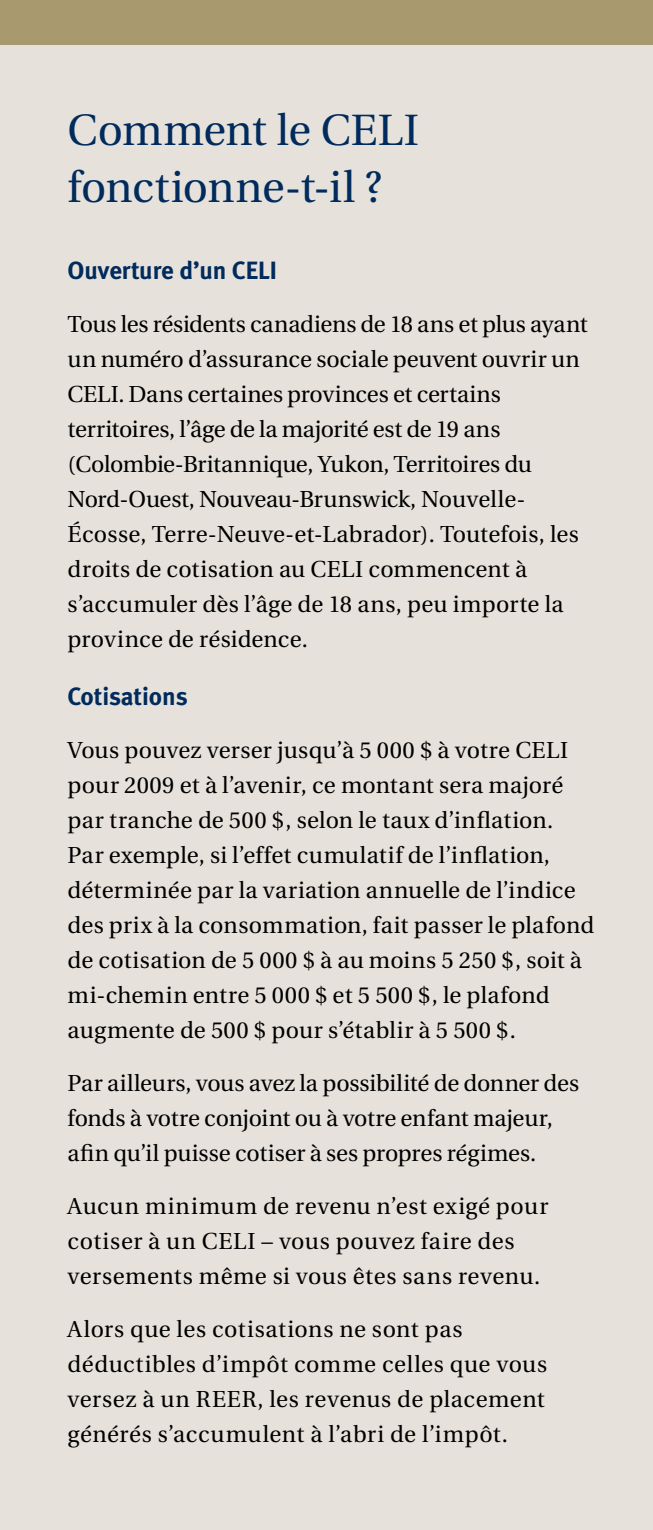
<style>
.page{position:relative;width:653px;height:1530px;background:#fff}
.page>*{position:absolute;margin:0;border:0;box-sizing:border-box;transform-origin:0 0}
.t1{font:43.75px/56.2px "Utopia";letter-spacing:-.01em;color:#002b5c}
.t2{font:25px "Meta Bold LF";color:#002b5c}
.t3{font:23px/35px "Utopia";letter-spacing:.01em;color:#000}
</style>
<div class="page">
<div style="left:0;top:43px;width:652px;height:1487px;background:#e6e2db"></div>
<div style="left:0;top:0;width:652px;height:45px;background:#a8996e"></div>
<h1 class="t1" style="left:68px;top:103px;width:353px">Comment le CELI fonctionne-t-il ?</h1>
<p class="t2" style="left:68px;top:255px;width:211px">Ouverture d’un CELI</p>
<p class="t3" style="left:68px;top:307px;width:521px">Tous les résidents canadiens de 18 ans et plus ayant un numéro d’assurance sociale peuvent ouvrir un CELI. Dans certaines provinces et certains territoires, l’âge de la majorité est de 19 ans (Colombie-Britannique, Yukon, Territoires du Nord-Ouest, Nouveau-Brunswick, Nouvelle-Écosse, Terre-Neuve-et-Labrador). Toutefois, les droits de cotisation au CELI commencent à s’accumuler dès l’âge de 18 ans, peu importe la province de résidence.</p>
<p class="t2" style="left:68px;top:682px;width:122px">Cotisations</p>
<p class="t3" style="left:68px;top:733px;width:528px">Vous pouvez verser jusqu’à 5 000 $ à votre CELI pour 2009 et à l’avenir, ce montant sera majoré par tranche de 500 $, selon le taux d’inflation.<br>Par exemple, si l’effet cumulatif de l’inflation, déterminée par la variation annuelle de l’indice des prix à la consommation, fait passer le plafond de cotisation de 5 000 $ à au moins 5 250 $, soit à mi-chemin entre 5 000 $ et 5 500 $, le plafond augmente de 500 $ pour s’établir à 5 500 $.</p>
<p class="t3" style="left:68px;top:1066px;width:513px">Par ailleurs, vous avez la possibilité de donner des fonds à votre conjoint ou à votre enfant majeur, afin qu’il puisse cotiser à ses propres régimes.</p>
<p class="t3" style="left:68px;top:1190px;width:482px">Aucun minimum de revenu n’est exigé pour cotiser à un CELI – vous pouvez faire des versements même si vous êtes sans revenu.</p>
<p class="t3" style="left:68px;top:1313px;width:481px">Alors que les cotisations ne sont pas déductibles d’impôt comme celles que vous versez à un REER, les revenus de placement générés s’accumulent à l’abri de l’impôt.</p>
</div>
